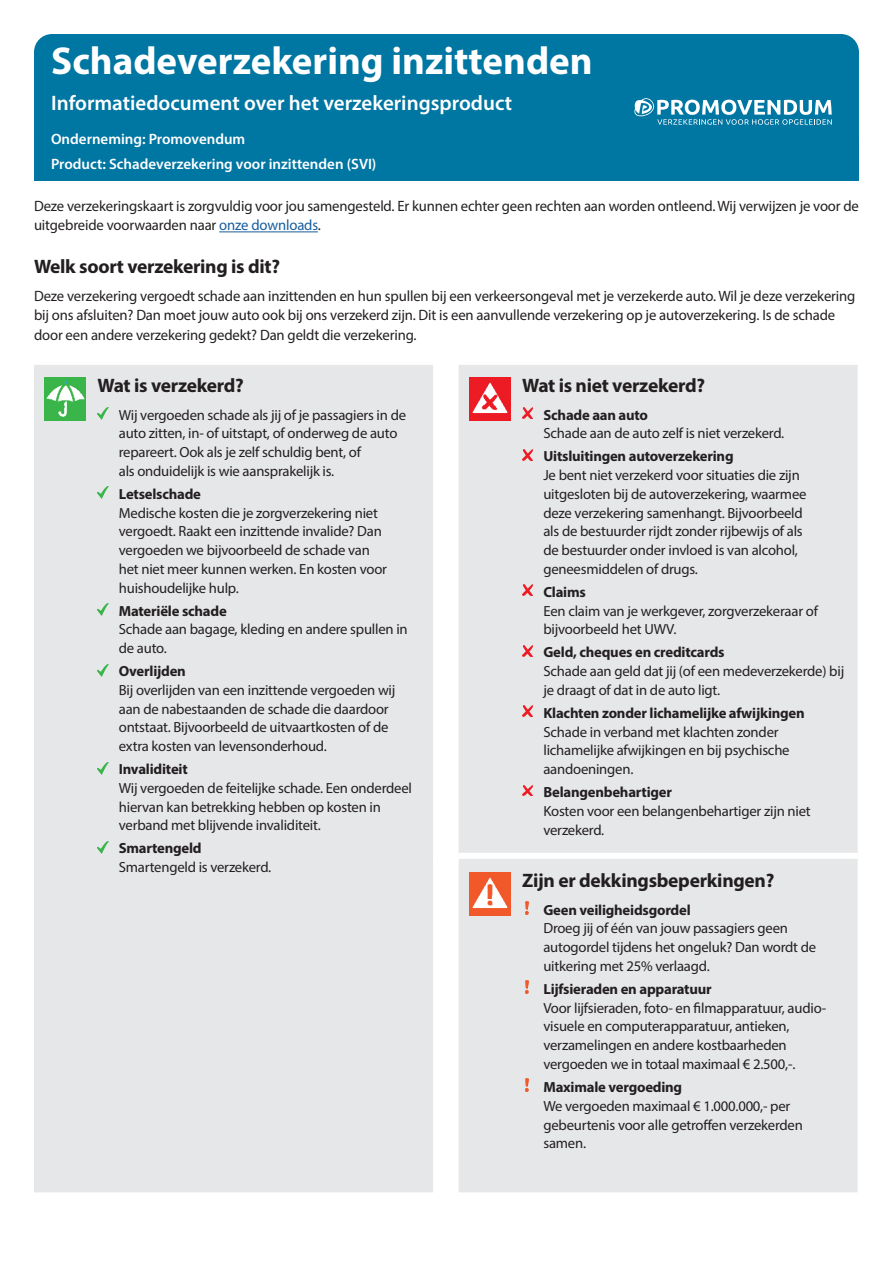
<style>
.page{position:relative;width:893px;height:1263px;background:#fff}
.page>*{position:absolute;margin:0;border:0;box-sizing:border-box;transform-origin:0 0}
.Form_title{font:700 39px "Myriad Pro";color:#fff}
.Form_title-2{font:600 21px "Myriad Pro";color:#fff}
.Cover_subhead{font:700 19.5px "Myriad Pro";letter-spacing:-.015em;color:#231f20}
.Form_intro{font:15px/19.5px "Myriad Pro";letter-spacing:-.01em;color:#231f20}
.Company_Product_head{font:600 15px "Myriad Pro";color:#fff}
.Covered_bullets{font:14.7px/18.8px "Myriad Pro";letter-spacing:-.015em;color:#231f20}
.s1{color:#175d9e}
.s2{font-weight:700}
</style>
<div class="page">
<div style="left:34px;top:34px;width:825px;height:147px;background:#0076a3;border-radius:18px"></div>
<hr style="left:219px;top:231px;width:99px;height:1px;background:#175d9e">
<div style="left:34px;top:365px;width:824px;height:827px;background:#e6e7e9"></div>
<div style="left:459px;top:853px;width:59px;height:6px;background:#fff"></div>
<div style="left:518px;top:853px;width:340px;height:6px;background:#fff"></div>
<div style="left:433px;top:857px;width:26px;height:6px;background:#fff"></div>
<img style="left:45px;top:378px;width:41px;height:42px">
<svg style="left:98px;top:408px;width:10px;height:11px"></svg>
<svg style="left:98px;top:487px;width:10px;height:12px"></svg>
<svg style="left:98px;top:604px;width:10px;height:11px"></svg>
<svg style="left:98px;top:664px;width:10px;height:12px"></svg>
<svg style="left:98px;top:762px;width:10px;height:12px"></svg>
<svg style="left:98px;top:841px;width:10px;height:12px"></svg>
<img style="left:469px;top:378px;width:41px;height:42px">
<svg style="left:522px;top:408px;width:11px;height:10px"></svg>
<svg style="left:522px;top:449px;width:11px;height:11px"></svg>
<svg style="left:522px;top:585px;width:11px;height:11px"></svg>
<svg style="left:522px;top:645px;width:11px;height:11px"></svg>
<svg style="left:522px;top:706px;width:11px;height:11px"></svg>
<svg style="left:522px;top:785px;width:11px;height:11px"></svg>
<img style="left:469px;top:873px;width:41px;height:42px">
<img style="left:525px;top:901px;width:4px;height:14px">
<svg style="left:525px;top:981px;width:4px;height:13px"></svg>
<svg style="left:525px;top:1079px;width:4px;height:13px"></svg>
<svg style="left:634px;top:98px;width:198px;height:27px"></svg>
<p class="Form_title" style="left:51px;top:35px;width:543px">Schadeverzekering inzittenden</p>
<p class="Form_title-2" style="left:51px;top:90px;width:463px">Informatiedocument over het verzekeringsproduct</p>
<p class="Company_Product_head" style="left:51px;top:130px;width:196px">Onderneming: Promovendum</p>
<p class="Company_Product_head" style="left:51px;top:154px;width:327px">Product: Schadeverzekering voor inzittenden (SVI)</p>
<p class="Form_intro" style="left:34px;top:196px;width:826px">Deze verzekeringskaart is zorgvuldig voor jou samengesteld. Er kunnen echter geen rechten aan worden ontleend. Wij verwijzen je voor de uitgebreide voorwaarden naar <span class="s1">onze downloads</span>.</p>
<p class="Cover_subhead" style="left:34px;top:254px;width:247px">Welk soort verzekering is dit?</p>
<p class="Form_intro" style="left:34px;top:286px;width:823px">Deze verzekering vergoedt schade aan inzittenden en hun spullen bij een verkeersongeval met je verzekerde auto. Wil je deze verzekering bij ons afsluiten? Dan moet jouw auto ook bij ons verzekerd zijn. Dit is een aanvullende verzekering op je autoverzekering. Is de schade door een andere verzekering gedekt? Dan geldt die verzekering.</p>
<p class="Cover_subhead" style="left:98px;top:373px;width:148px">Wat is verzekerd?</p>
<p class="Covered_bullets" style="left:119px;top:405px;width:289px">Wij vergoeden schade als jij of je passagiers in de auto zitten, in- of uitstapt, of onderweg de auto repareert. Ook als je zelf schuldig bent, of<br>als onduidelijk is wie aansprakelijk is.</p>
<p class="Covered_bullets" style="left:119px;top:484px;width:270px"><span class="s2">Letselschade<br></span>Medische kosten die je zorgverzekering niet vergoedt. Raakt een inzittende invalide? Dan vergoeden we bijvoorbeeld de schade van het niet meer kunnen werken. En kosten voor huishoudelijke hulp.</p>
<p class="Covered_bullets" style="left:119px;top:601px;width:290px"><span class="s2">Materiële schade<br></span>Schade aan bagage, kleding en andere spullen in de auto.</p>
<p class="Covered_bullets" style="left:119px;top:661px;width:278px"><span class="s2">Overlijden<br></span>Bij overlijden van een inzittende vergoeden wij aan de nabestaanden de schade die daardoor ontstaat. Bijvoorbeeld de uitvaartkosten of de extra kosten van levensonderhoud.</p>
<p class="Covered_bullets" style="left:119px;top:759px;width:295px"><span class="s2">Invaliditeit<br></span>Wij vergoeden de feitelijke schade. Een onderdeel hiervan kan betrekking hebben op kosten in verband met blijvende invaliditeit.</p>
<p class="Covered_bullets" style="left:119px;top:839px;width:154px"><span class="s2">Smartengeld<br></span>Smartengeld is verzekerd.</p>
<p class="Cover_subhead" style="left:522px;top:373px;width:184px">Wat is niet verzekerd?</p>
<p class="Covered_bullets" style="left:543px;top:405px;width:242px"><span class="s2">Schade aan auto<br></span>Schade aan de auto zelf is niet verzekerd.</p>
<p class="Covered_bullets" style="left:543px;top:447px;width:265px"><span class="s2">Uitsluitingen autoverzekering<br></span>Je bent niet verzekerd voor situaties die zijn uitgesloten bij de autoverzekering, waarmee deze verzekering samenhangt. Bijvoorbeeld als de bestuurder rijdt zonder rijbewijs of als de bestuurder onder invloed is van alcohol, geneesmiddelen of drugs.</p>
<p class="Covered_bullets" style="left:543px;top:582px;width:276px"><span class="s2">Claims<br></span>Een claim van je werkgever, zorgverzekeraar of bijvoorbeeld het UWV.</p>
<p class="Covered_bullets" style="left:543px;top:643px;width:302px"><span class="s2">Geld, cheques en creditcards<br></span>Schade aan geld dat jij (of een medeverzekerde) bij je draagt of dat in de auto ligt.</p>
<p class="Covered_bullets" style="left:543px;top:703px;width:263px"><span class="s2">Klachten zonder lichamelijke afwijkingen </span>Schade in verband met klachten zonder lichamelijke afwijkingen en bij psychische aandoeningen.</p>
<p class="Covered_bullets" style="left:543px;top:782px;width:269px"><span class="s2">Belangenbehartiger<br></span>Kosten voor een belangenbehartiger zijn niet verzekerd.</p>
<p class="Cover_subhead" style="left:522px;top:868px;width:254px">Zijn er dekkingsbeperkingen?</p>
<p class="Covered_bullets" style="left:543px;top:900px;width:274px"><span class="s2">Geen veiligheidsgordel<br></span>Droeg jij of één van jouw passagiers geen autogordel tijdens het ongeluk? Dan wordt de uitkering met 25% verlaagd.</p>
<p class="Covered_bullets" style="left:543px;top:979px;width:284px"><span class="s2">Lijfsieraden en apparatuur<br></span>Voor lijfsieraden, foto- en filmapparatuur, audio&shy;visuele en computerapparatuur, antieken, verzamelingen en andere kostbaarheden vergoeden we in totaal maximaal € 2.500,-.</p>
<p class="Covered_bullets" style="left:543px;top:1077px;width:261px"><span class="s2">Maximale vergoeding<br></span>We vergoeden maximaal € 1.000.000,- per gebeurtenis voor alle getroffen verzekerden samen.</p>
</div>
